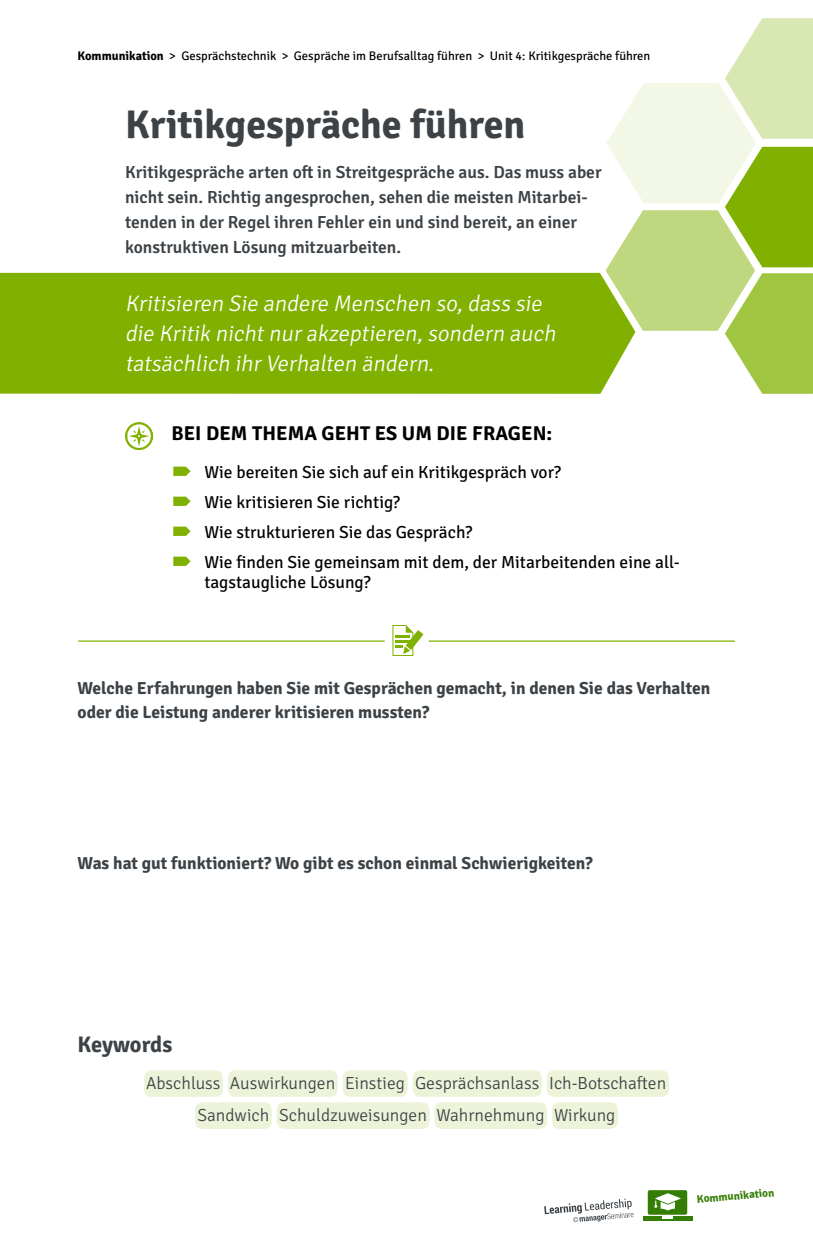
<style>
.page{position:relative;width:813px;height:1250px;background:#fff}
.page>*{position:absolute;margin:0;border:0;box-sizing:border-box;transform-origin:0 0}
.t1{font:700 40px "Signika Negative";color:#3c4246}
.t2{font:italic 300 22.5px/30px "Signika Negative";color:#fff}
.t3{font:700 22.5px "Signika Negative";letter-spacing:-.01em;color:#3c4246}
.t4{font:700 20px "Signika Negative";letter-spacing:.005em;color:#000}
.t5{font:600 17.5px/25px "Signika Negative";color:#3c4246}
.t6{font:17.5px/30px "Signika Negative";color:#000}
.t7{font:700 17.5px/23.8px "Signika Negative";color:#3c4246}
.t8{font:300 17.5px/32px "Signika Negative";color:#3c4246;text-align:center}
.t9{font:12.5px "Signika Negative";color:#000}
.t10{font:700 11.25px "Signika Negative";color:#357e05}
.s1{font-weight:700}
</style>
<div class="page">
<div style="left:647px;top:1190px;width:40px;height:25px;background:#357e05;border-radius:2px"></div>
<svg style="left:643px;top:1216px;width:49px;height:5px"></svg>
<img style="left:654px;top:1194px;width:27px;height:16px">
<svg style="left:544px;top:1199px;width:89px;height:23px"></svg>
<hr style="left:78px;top:640px;width:306px;height:2px;background:#80b100">
<hr style="left:428px;top:640px;width:306px;height:2px;background:#80b100">
<svg style="left:392px;top:625px;width:31px;height:31px"></svg>
<hr style="left:395px;top:640px;width:15px;height:3px;background:#80b100">
<div style="left:0;top:273px;width:605px;height:121px;background:#80b100"></div>
<svg style="left:605px;top:18px;width:207px;height:376px"></svg>
<img style="left:125px;top:423px;width:27px;height:27px">
<div style="left:228px;top:1070px;width:110px;height:27px;background:#ecf3d9;border-radius:7px"></div>
<div style="left:343px;top:1070px;width:64px;height:27px;background:#ecf3d9;border-radius:7px"></div>
<div style="left:144px;top:1070px;width:79px;height:27px;background:#ecf3d9;border-radius:7px"></div>
<div style="left:412px;top:1070px;width:129px;height:27px;background:#ecf3d9;border-radius:7px"></div>
<div style="left:546px;top:1070px;width:122px;height:27px;background:#ecf3d9;border-radius:7px"></div>
<div style="left:195px;top:1102px;width:77px;height:27px;background:#ecf3d9;border-radius:7px"></div>
<div style="left:277px;top:1102px;width:152px;height:27px;background:#ecf3d9;border-radius:7px"></div>
<div style="left:434px;top:1102px;width:113px;height:27px;background:#ecf3d9;border-radius:7px"></div>
<div style="left:552px;top:1102px;width:66px;height:27px;background:#ecf3d9;border-radius:7px"></div>
<p class="t9" style="left:78px;top:47px;width:574px"><span class="s1">Kommunikation</span> &gt; Gesprächstechnik &gt; Gespräche im Berufsalltag führen &gt; Unit 4: Kritikgespräche führen</p>
<h1 class="t1" style="left:125px;top:96px;width:402px">Kritikgespräche führen</h1>
<p class="t5" style="left:125px;top:158px;width:478px">Kritikgespräche arten oft in Streitgespräche aus. Das muss aber nicht sein. Richtig angesprochen, sehen die meisten Mitarbei&shy;tenden in der Regel ihren Fehler ein und sind bereit, an einer konstruktiven Lösung mitzuarbeiten.</p>
<p class="t2" style="left:125px;top:287px;width:436px">Kritisieren Sie andere Menschen so,dass sie die Kritik nichtnurakzeptieren,sondern auch tatsächlich ihrVerhalten ändern.</p>
<p class="t4" style="left:171px;top:419px;width:382px">BEI DEM THEMA GEHT ES UM DIE FRAGEN:</p>
<p class="t6" style="left:204px;top:456px;width:477px">Wie bereiten Sie sich auf ein Kritikgespräch vor?<br>Wie kritisieren Sie richtig?<br>Wie strukturieren Sie das Gespräch?<br>Wie finden Sie gemeinsam mit dem, der Mitarbeitenden eine all-</p>
<p class="t6" style="left:204px;top:566px;width:168px">tagstaugliche Lösung?</p>
<p class="t7" style="left:78px;top:675px;width:634px">Welche Erfahrungen haben Sie mit Gesprächen gemacht, in denen Sie das Verhalten oder die Leistung anderer kritisieren mussten?</p>
<p class="t7" style="left:78px;top:850px;width:516px">Was hat gut funktioniert? Wo gibt es schon einmal Schwierigkeiten?</p>
<p class="t3" style="left:78px;top:1028px;width:96px">Keywords</p>
<p class="t8" style="left:146px;top:1066px;width:521px">Abschluss Auswirkungen Einstieg Gesprächsanlass Ich-Botschaften<br>Sandwich Schuldzuweisungen Wahrnehmung Wirkung</p>
<p class="t10" style="left:696px;top:1191px;width:79px;rotate:-5deg">Kommunikation</p>
</div>
